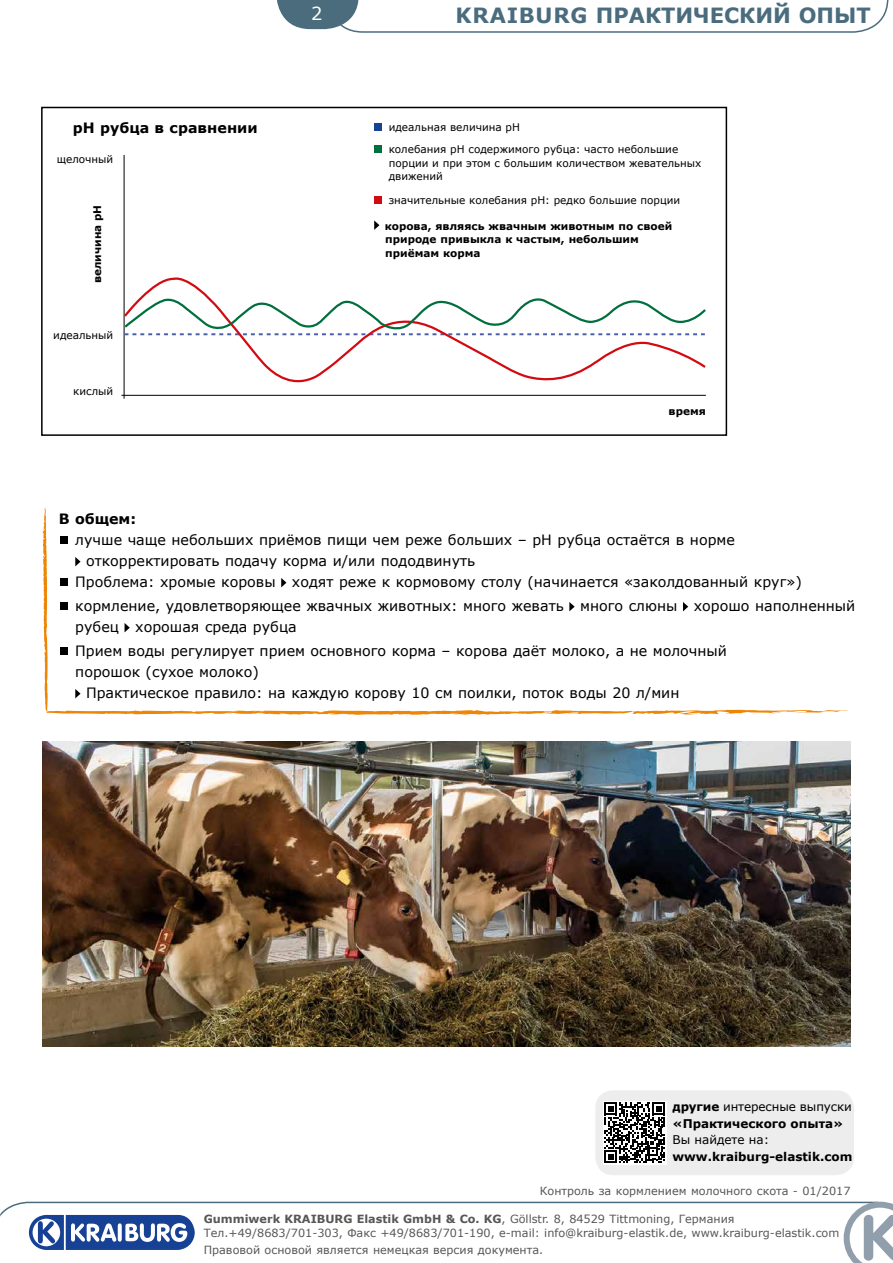
<style>
.page{position:relative;width:893px;height:1263px;background:#fff}
.page>*{position:absolute;margin:0;border:0;box-sizing:border-box;transform-origin:0 0}
.t1{font:700 21px "Verdana";color:#4a6c7d}
.t2{font:18px "Verdana";color:#fff}
.t3{font:14.25px/21px "Verdana";color:#000}
.t4{font:700 14.25px "Verdana";color:#000}
.t5{font:700 12px/16.5px "Verdana";color:#000}
.t6{font:12px "Verdana";color:#000}
.t7{font:11.25px/13.5px "Verdana";color:#575756}
.t8{font:10.5px/22.5px "Verdana";color:#000}
.t9{font:700 10.5px/13.5px "Verdana";color:#000}
.s1{font-weight:400}
.s2{font-weight:700}
</style>
<div class="page">
<svg style="left:43px;top:507px;width:805px;height:208px"></svg>
<svg style="left:0;top:1202px;width:844px;height:40px"></svg>
<svg style="left:844px;top:1202px;width:49px;height:61px"></svg>
<svg style="left:27px;top:1213px;width:169px;height:37px"></svg>
<hr style="left:121px;top:395px;width:585px;height:1px;background:#000">
<hr style="left:124px;top:155px;width:1px;height:244px;background:#000">
<svg style="left:123px;top:273px;width:583px;height:115px"></svg>
<svg style="left:123px;top:293px;width:583px;height:43px"></svg>
<div style="left:374px;top:123px;width:8px;height:8px;background:#164194"></div>
<div style="left:374px;top:146px;width:8px;height:7px;background:#006f3e"></div>
<div style="left:374px;top:196px;width:8px;height:7px;background:#d20a11"></div>
<svg style="left:374px;top:220px;width:5px;height:10px"></svg>
<div style="left:41px;top:107px;width:686px;height:329px;border:2px solid #000"></div>
<svg style="left:277px;top:0;width:611px;height:33px"></svg>
<img style="left:43px;top:742px;width:807px;height:305px">
<div style="left:595px;top:1090px;width:259px;height:85px;background:#ededed;border-radius:18px"></div>
<div style="left:603px;top:1101px;width:64px;height:64px;background:#fff"></div>
<svg style="left:604px;top:1102px;width:61px;height:61px"></svg>
<p class="t4" style="left:73px;top:118px;width:186px">pH рубца в сравнении</p>
<p class="t8" style="left:57px;top:148px;width:58px">щелочный</p>
<p class="t9" style="left:90px;top:283px;width:80px;rotate:-90deg">величина pH</p>
<p class="t8" style="left:53px;top:324px;width:62px">идеальный</p>
<p class="t8" style="left:73px;top:380px;width:42px">кислый</p>
<p class="t2" style="left:311px;top:1px;width:13px">2</p>
<h1 class="t1" style="left:456px;top:1px;width:417px">KRAIBURG ПРАКТИЧЕСКИЙ ОПЫТ</h1>
<p class="t8" style="left:389px;top:116px;width:291px">идеальная величина pH<br>колебания pH содержимого рубца: часто небольшие</p>
<p class="t8" style="left:389px;top:156px;width:314px;line-height:13.5px">порции и при этом с большим количеством жевательных движений</p>
<p class="t9" style="left:385px;top:219px;width:289px">корова, являясь жвачным животным по своей природе привыкла к частым, небольшим приёмам корма</p>
<p class="t8" style="left:389px;top:188px;width:293px">значительные колебания pH: редко большие порции</p>
<p class="t9" style="left:669px;top:404px;width:39px">время</p>
<p class="t4" style="left:59px;top:509px;width:79px">В общем:</p>
<p class="t3" style="left:75px;top:529px;width:661px">лучше чаще небольших приёмов пищи чем реже больших – pH рубца остаётся в норме</p>
<p class="t3" style="left:86px;top:550px;width:391px">откорректировать подачу корма и/или пододвинуть</p>
<p class="t3" style="left:75px;top:571px;width:728px">Проблема: хромые коровы ходят реже к кормовому столу (начинается «заколдованный круг»)</p>
<p class="t3" style="left:75px;top:595px;width:782px">кормление, удовлетворяющее жвачных животных: много жевать много слюны хорошо наполненный рубец хорошая среда рубца</p>
<p class="t3" style="left:75px;top:640px;width:653px">Прием воды регулирует прием основного корма – корова даёт молоко, а не молочный</p>
<p class="t3" style="left:75px;top:661px;width:185px">порошок (сухое молоко)</p>
<p class="t3" style="left:86px;top:682px;width:595px">Практическое правило: на каждую корову 10 см поилки, поток воды 20 л/мин</p>
<p class="t5" style="left:672px;top:1098px;width:181px">другие <span class="s1">интересные выпуски </span>«Практического опыта»</p>
<p class="t6" style="left:672px;top:1131px;width:98px">Вы найдете на:</p>
<p class="t5" style="left:672px;top:1148px;width:181px">www.kraiburg-elastik.com</p>
<p class="t7" style="left:540px;top:1184px;width:312px">Контроль за кормлением молочного скота - 01/2017</p>
<p class="t7" style="left:204px;top:1212px;width:637px"><span class="s2">Gummiwerk KRAIBURG Elastik GmbH &amp; Co. KG</span>, Göllstr. 8, 84529 Tittmoning, Германия<br>Тел.+49/8683/701-303, Факс +49/8683/701-190, e-mail: info@kraiburg-elastik.de, www.kraiburg-elastik.com</p>
<p class="t7" style="left:204px;top:1243px;width:341px">Правовой основой является немецкая версия документа.</p>
</div>
